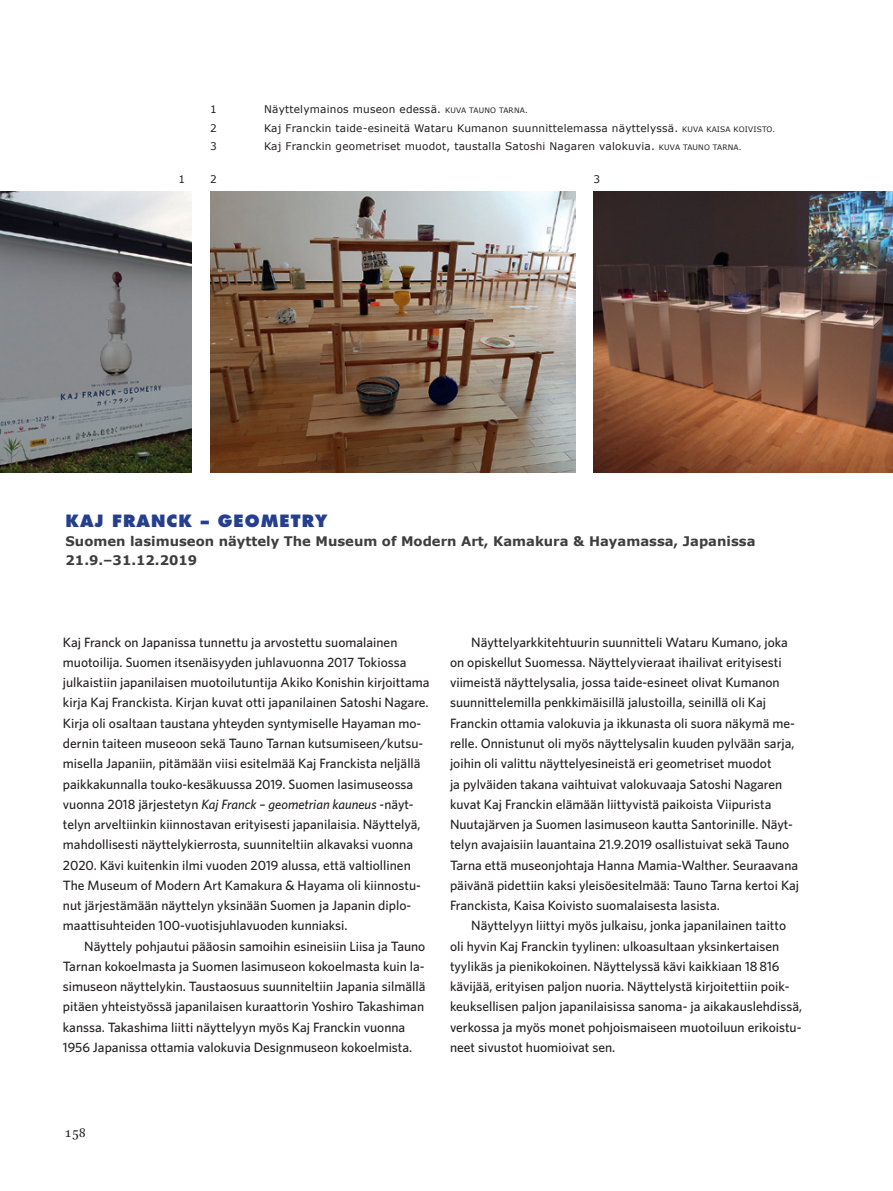
<style>
.page{position:relative;width:893px;height:1191px;background:#fff}
.page>*{position:absolute;margin:0;border:0;box-sizing:border-box;transform-origin:0 0}
.t1{font:800 16.5px "Futura";color:#253f8e}
.t2{font:500 13.5px/20.2px "Whitney";color:#231f20}
.t3{font:13.5px "Arnhem Blond";color:#231f20}
.t4{font:700 13.2px/18.8px "Verdana";color:#3e3e3f}
.t5{font:10.5px "Verdana";letter-spacing:.02em;color:#231f20}
.s1{font-size:7.5px}
.s2{font-style:italic}
</style>
<div class="page">
<img style="left:594px;top:191px;width:299px;height:281px">
<img style="left:0;top:191px;width:191px;height:281px">
<img style="left:210px;top:191px;width:365px;height:281px">
<p class="t5" style="left:210px;top:102px;width:35px">1 N</p>
<p class="t5" style="left:272px;top:102px;width:257px">äyttelymainos museon edessä. <span class="s1">Kuva Tauno Tarna.</span></p>
<p class="t5" style="left:210px;top:121px;width:8px">2</p>
<p class="t5" style="left:264px;top:121px;width:513px">Kaj Franckin taide-esineitä Wataru Kumanon suunnittelemassa näyttelyssä. <span class="s1">Kuva Kaisa Koivisto .</span></p>
<p class="t5" style="left:210px;top:140px;width:8px">3</p>
<p class="t5" style="left:264px;top:140px;width:479px">Kaj Franckin geometriset muodot, taustalla Satoshi Nagaren valokuvia. <span class="s1">Kuva Tauno Tarna.</span></p>
<p class="t5" style="left:178px;top:173px;width:8px">1</p>
<p class="t5" style="left:210px;top:173px;width:8px">2</p>
<p class="t5" style="left:594px;top:173px;width:8px">3</p>
<p class="t1" style="left:66px;top:510px;width:61px">KAJ FRAN</p>
<p class="t1" style="left:167px;top:510px;width:82px">CK – GEOMETRY</p>
<p class="t4" style="left:66px;top:532px;width:691px">Suomen lasimuseon näyttely The Museum of Modern Art, Kamakura &amp; Hayamassa, Japanissa<br>21.9.–31.12.2019</p>
<p class="t2" style="left:63px;top:631px;width:368px">Kaj Franck on Japanissa tunnettu ja arvostettu suomalainen muotoilija. Suomen itsenäisyyden juhlavuonna 2017 Tokiossa julkaistiin japanilaisen muotoilutuntija Akiko Konishin kirjoittama kirja Kaj Franckista. Kirjan kuvat otti japanilainen Satoshi Nagare.<br>Kirja oli osaltaan taustana yhteyden syntymiselle Hayaman mo&shy;dernin taiteen museoon sekä Tauno Tarnan kutsumiseen/kutsu&shy;misella Japaniin, pitämään viisi esitelmää Kaj Franckista neljällä paikkakunnalla touko-kesäkuussa 2019. Suomen lasimuseossa vuonna 2018 järjestetyn <span class="s2">Kaj Franck – geometrian kauneus</span> -näyt&shy;telyn arveltiinkin kiinnostavan erityisesti japanilaisia. Näyttelyä, mahdollisesti näyttelykierrosta, suunniteltiin alkavaksi vuonna 2020. Kävi kuitenkin ilmi vuoden 2019 alussa, että valtiollinen The Museum of Modern Art Kamakura &amp; Hayama oli kiinnostu&shy;nut järjestämään näyttelyn yksinään Suomen ja Japanin diplo&shy;maattisuhteiden 100-vuotisjuhlavuoden kunniaksi.</p>
<p class="t2" style="left:63px;top:935px;width:364px;text-indent:21px">Näyttely pohjautui pääosin samoihin esineisiin Liisa ja Tauno Tarnan kokoelmasta ja Suomen lasimuseon kokoelmasta kuin la&shy;simuseon näyttelykin. Taustaosuus suunniteltiin Japania silmällä pitäen yhteistyössä japanilaisen kuraattorin Yoshiro Takashiman kanssa. Takashima liitti näyttelyyn myös Kaj Franckin vuonna 1956 Japanissa ottamia valokuvia Designmuseon kokoelmista.</p>
<p class="t2" style="left:450px;top:631px;width:351px;text-indent:21px">Näyttelyarkkitehtuurin suunnitteli Wataru Kumano, joka on opiskellut Suomessa. Näyttelyvieraat ihailivat erityisesti viimeistä näyttelysalia, jossa taide-esineet olivat Kumanon suunnittelemilla penkkimäisillä jalustoilla, seinillä oli Kaj Franckin ottamia valokuvia ja ikkunasta oli suora näkymä me&shy;relle. Onnistunut oli myös näyttelysalin kuuden pylvään sarja, joihin oli valittu näyttelyesineistä eri geometriset muodot<br>ja pylväiden takana vaihtuivat valokuvaaja Satoshi Nagaren kuvat Kaj Franckin elämään liittyvistä paikoista Viipurista Nuutajärven ja Suomen lasimuseon kautta Santorinille. Näyt&shy;telyn avajaisiin lauantaina 21.9.2019 osallistuivat sekä Tauno Tarna että museonjohtaja Hanna Mamia-Walther. Seuraavana päivänä pidettiin kaksi yleisöesitelmää: Tauno Tarna kertoi Kaj Franckista, Kaisa Koivisto suomalaisesta lasista.</p>
<p class="t2" style="left:450px;top:915px;width:354px;text-indent:21px">Näyttelyyn liittyi myös julkaisu, jonka japanilainen taitto oli hyvin Kaj Franckin tyylinen: ulkoasultaan yksinkertaisen tyylikäs ja pienikokoinen. Näyttelyssä kävi kaikkiaan 18 816 kävijää, erityisen paljon nuoria. Näyttelystä kirjoitettiin poik&shy;keuksellisen paljon japanilaisissa sanoma- ja aikakauslehdissä, verkossa ja myös monet pohjoismaiseen muotoiluun erikoistu&shy;neet sivustot huomioivat sen.</p>
<p class="t3" style="left:65px;top:1125px;width:23px">158</p>
</div>
